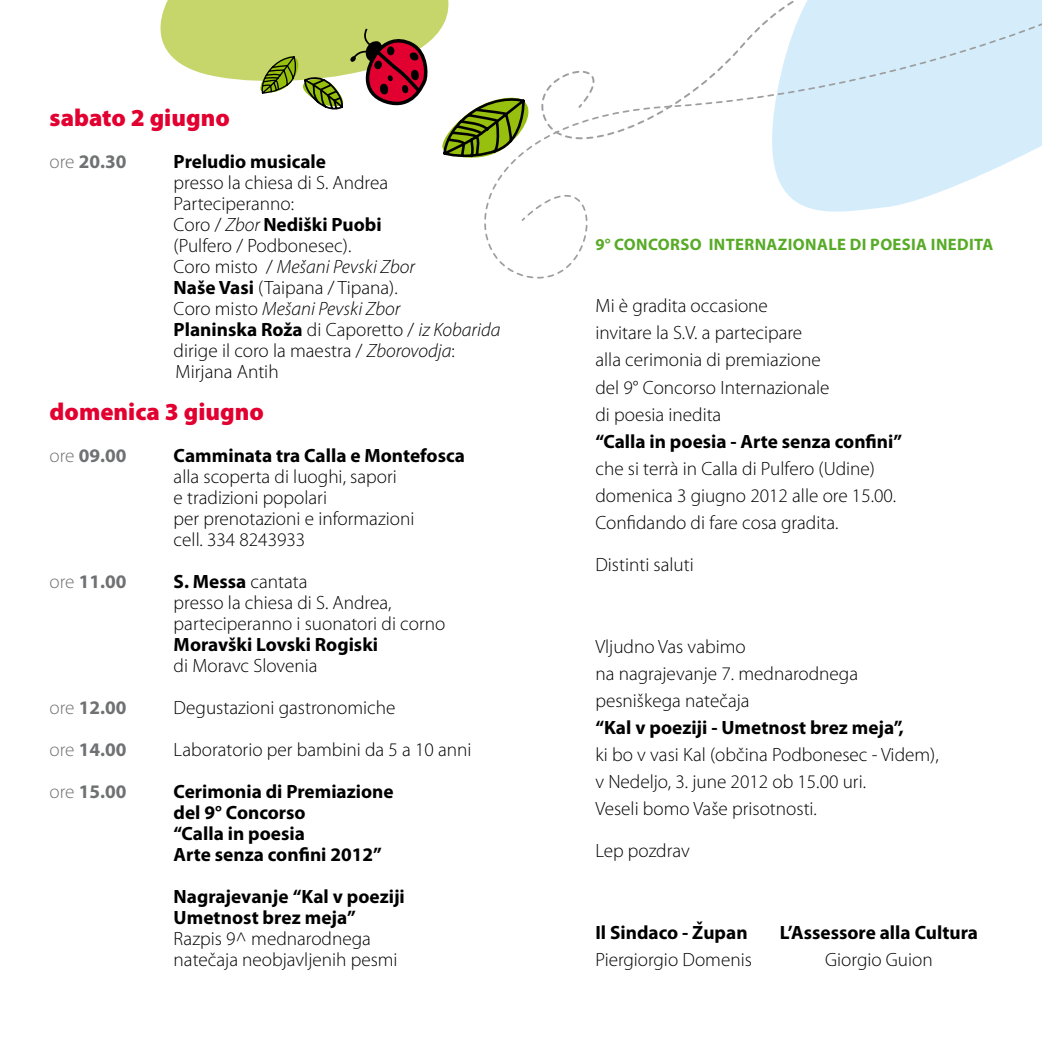
<style>
.page{position:relative;width:1042px;height:1042px;background:#fff}
.page>*{position:absolute;margin:0;border:0;box-sizing:border-box;transform-origin:0 0}
.t1{font:900 24.5px "Myriad Pro";color:#e20030}
.t2{font:300 19.25px/21px "Myriad Pro";color:#000}
.t3{font:700 19.25px/21px "Myriad Pro";color:#000}
.t4{font:700 19.25px "Myriad Pro";color:#707172}
.t5{font:700 16.62px "Myriad Pro";letter-spacing:.02em;color:#57ab27}
.s1{font-weight:300}
.s2{font-style:italic}
.s3{font-weight:700}
</style>
<div class="page">
<svg style="left:160px;top:0;width:882px;height:279px"></svg>
<p class="t1" style="left:50px;top:101px;width:182px">sabato 2 giugno</p>
<p class="t4" style="left:50px;top:149px;width:79px"><span class="s1">ore</span> 20.30</p>
<p class="t3" style="left:174px;top:150px;width:154px">Preludio musicale</p>
<p class="t2" style="left:174px;top:172px;width:328px">presso la chiesa di S. Andrea<br>Parteciperanno:<br>Coro / <span class="s2">Zbor</span> <span class="s3">Nediški Puobi<br></span>(Pulfero / Podbonesec).<br>Coro misto / <span class="s2">Mešani Pevski Zbor<br></span><span class="s3">Naše Vasi</span> (Taipana / Tipana).<br>coro misto <span class="s2">Mešani Pevski Zbor<br></span><span class="s3">Planinska Roža</span> di caporetto / <span class="s2">iz Kobarida </span>dirige il coro la maestra / <span class="s2">Zborovodja</span>:<br>Mirjana Antih</p>
<p class="t1" style="left:50px;top:395px;width:216px">domenica 3 giugno</p>
<p class="t4" style="left:50px;top:443px;width:79px"><span class="s1">ore</span> 09.00</p>
<p class="t3" style="left:174px;top:444px;width:293px">camminata tra Calla e Montefosca</p>
<p class="t2" style="left:174px;top:466px;width:242px">alla scoperta di luoghi, sapori<br>e tradizioni popolari<br>per prenotazioni e informazioni cell. 334 8243933</p>
<p class="t4" style="left:50px;top:569px;width:79px"><span class="s1">ore</span> 11.00</p>
<p class="t2" style="left:174px;top:571px;width:273px"><span class="s3">S. Messa</span> cantata<br>presso la chiesa di S. Andrea, parteciperanno i suonatori di corno</p>
<p class="t3" style="left:174px;top:633px;width:206px">Moravški Lovski Rogiski</p>
<p class="t2" style="left:174px;top:655px;width:145px">di Moravc Slovenia</p>
<p class="t4" style="left:50px;top:695px;width:79px"><span class="s1">ore</span> 12.00</p>
<p class="t2" style="left:174px;top:697px;width:223px">Degustazioni gastronomiche</p>
<p class="t4" style="left:50px;top:737px;width:79px"><span class="s1">ore</span> 14.00</p>
<p class="t2" style="left:174px;top:739px;width:299px">laboratorio per bambini da 5 a 10 anni</p>
<p class="t4" style="left:50px;top:779px;width:79px"><span class="s1">ore</span> 15.00</p>
<p class="t3" style="left:174px;top:780px;width:221px">Cerimonia di Premiazione del 9° Concorso<br>“Calla in poesia<br>Arte senza confini 2012”</p>
<p class="t3" style="left:174px;top:885px;width:233px">Nagrajevanje “Kal v poeziji<br>Umetnost brez meja”</p>
<p class="t2" style="left:174px;top:928px;width:225px">Razpis 9^ mednarodnega natečaja neobjavljenih pesmi</p>
<p class="t5" style="left:595px;top:234px;width:316px">9° Concorso Internazionale di poesia</p>
<p class="t5" style="left:931px;top:234px;width:62px">inedita</p>
<p class="t2" style="left:595px;top:292px;width:236px;line-height:27.1px">Mi è gradita occasione<br>invitare la S.V. a partecipare alla cerimonia di premiazione del 9° Concorso Internazionale di poesia inedita</p>
<p class="t3" style="left:595px;top:430px;width:308px">“Calla in poesia - Arte senza confini”</p>
<p class="t2" style="left:595px;top:455px;width:302px;line-height:27.1px">che si terrà in Calla di Pulfero (Udine) domenica 3 giugno 2012 alle ore 15.00.<br>Confidando di fare cosa gradita.</p>
<p class="t2" style="left:595px;top:554px;width:100px">Distinti saluti</p>
<p class="t2" style="left:595px;top:633px;width:264px;line-height:27.1px">Vljudno Vas vabimo<br>na nagrajevanje 7. mednarodnega pesniškega natečaja</p>
<p class="t3" style="left:595px;top:716px;width:310px">“Kal v poeziji - Umetnost brez meja”,</p>
<p class="t2" style="left:595px;top:741px;width:345px;line-height:27.1px">ki bo v vasi Kal (občina Podbonesec - Videm), v Nedeljo, 3. june 2012 ob 15.00 uri.<br>Veseli bomo Vaše prisotnosti.</p>
<p class="t2" style="left:595px;top:841px;width:96px">Lep pozdrav</p>
<p class="t3" style="left:595px;top:921px;width:154px">Il Sindaco - Zˇupan</p>
<p class="t3" style="left:780px;top:921px;width:200px">L’Assessore alla cultura</p>
<p class="t2" style="left:595px;top:949px;width:158px">Piergiorgio Domenis</p>
<p class="t2" style="left:825px;top:949px;width:109px">Giorgio Guion</p>
</div>
